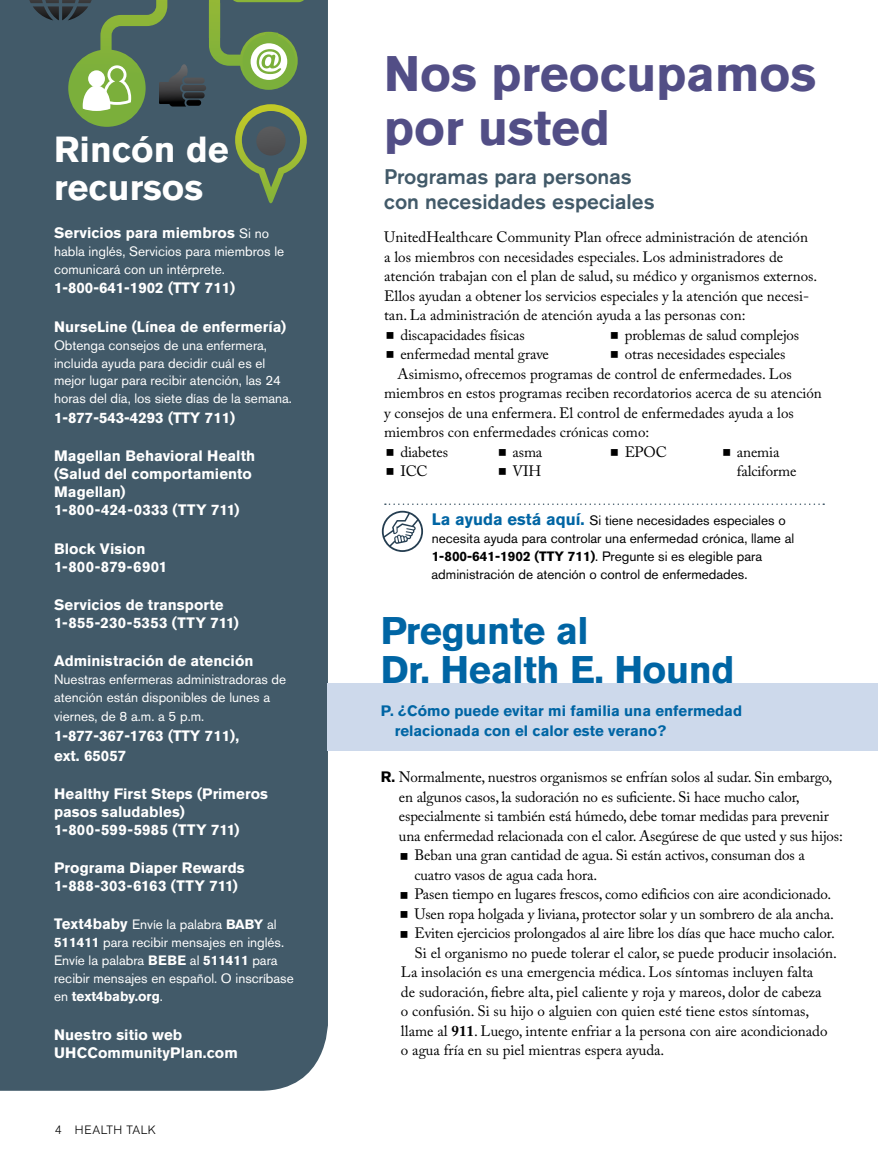
<style>
.page{position:relative;width:878px;height:1161px;background:#fff}
.page>*{position:absolute;margin:0;border:0;box-sizing:border-box;transform-origin:0 0}
.t1{font:700 49.5px/54px "Akzidenz Grotesk BE";color:#524e86}
.t2{font:700 38.25px/39px "Akzidenz Grotesk BE";letter-spacing:-.01em;color:#0065a4}
.t3{font:700 36px/37.5px "Akzidenz Grotesk BE";color:#fff}
.t4{font:500 21px/25.2px "Akzidenz Grotesk BE";color:#425a69}
.t5{font:15px/19.5px "Adobe Caslon Pro";color:#000}
.t6{font:700 15px/18px "Akzidenz Grotesk BE";color:#fff}
.t7{font:700 15px/19.5px "Akzidenz Grotesk BE";color:#0065a4}
.t8{font:13.5px/18px "Akzidenz Grotesk BE";color:#fff}
.t9{font:13.5px/18px "Akzidenz Grotesk BE";color:#000}
.t10{font:300 12px "Akzidenz Grotesk BE";letter-spacing:.05em;color:#000}
.s1{font-weight:400;font-size:13.5px}
.s2{font-weight:700;font-size:15px}
.s3{font-weight:700}
.s4{font-weight:700;font-size:16.5px;color:#0065a4}
.s5{font-family:"Akzidenz Grotesk BE";font-weight:700}
</style>
<div class="page">
<div style="left:0;top:0;width:328px;height:1091px;background:#425a69"></div>
<svg style="left:385px;top:503px;width:439px;height:2px"></svg>
<svg style="left:382px;top:511px;width:41px;height:41px"></svg>
<div style="left:328px;top:683px;width:550px;height:67px;background:#cdd9eb"></div>
<svg style="left:239px;top:32px;width:59px;height:58px"></svg>
<div style="left:184px;top:78px;width:21px;height:6px;background:#4f5052;border-radius:3px"></div>
<div style="left:182px;top:85px;width:24px;height:6px;background:#424244;border-radius:3px"></div>
<div style="left:184px;top:92px;width:21px;height:6px;background:#2a2a2b;border-radius:3px"></div>
<div style="left:186px;top:100px;width:15px;height:6px;background:#010101;border-radius:3px"></div>
<div style="left:68px;top:49px;width:78px;height:78px;background:#7baf3b;border-radius:39px"></div>
<svg style="left:25px;top:0;width:163px;height:111px"></svg>
<svg style="left:232px;top:104px;width:75px;height:107px"></svg>
<div style="left:256px;top:126px;width:29px;height:30px;background:#525456;border-radius:15px"></div>
<div style="left:243px;top:35px;width:52px;height:52px;background:#7baf3b;border-radius:26px"></div>
<svg style="left:209px;top:0;width:95px;height:80px"></svg>
<p class="t3" style="left:54px;top:131px;width:176px">Rincón de recursos</p>
<p class="t6" style="left:54px;top:224px;width:216px">Servicios para miembros <span class="s1">Si no</span></p>
<p class="t8" style="left:54px;top:242px;width:232px">habla inglés, Servicios para miembros le comunicará con un intérprete.</p>
<p class="t6" style="left:54px;top:279px;width:130px">1-800-641-1902 (TTY</p>
<p class="t6" style="left:205px;top:279px;width:32px">711)</p>
<p class="t6" style="left:54px;top:317px;width:234px">NurseLine (Línea de enfermería)</p>
<p class="t8" style="left:54px;top:336px;width:239px">Obtenga consejos de una enfermera, incluida ayuda para decidir cuál es el mejor lugar para recibir atención, las 24 horas del día, los siete días de la semana.</p>
<p class="t6" style="left:54px;top:409px;width:130px">1-877-543-4293 (TTY</p>
<p class="t6" style="left:205px;top:409px;width:32px">711)</p>
<p class="t6" style="left:54px;top:447px;width:203px">Magellan Behavioral Health (Salud del comportamiento<br>Magellan)<br>1-800-424-0333 (TTY</p>
<p class="t6" style="left:211px;top:501px;width:30px">711)</p>
<p class="t6" style="left:54px;top:539px;width:115px">Block Vision<br>1-800-879-6901</p>
<p class="t6" style="left:54px;top:596px;width:171px">Servicios de transporte<br>1-855-230-5353 (TTY</p>
<p class="t6" style="left:210px;top:614px;width:30px">711)</p>
<p class="t6" style="left:54px;top:652px;width:201px">Administración de atención</p>
<p class="t8" style="left:54px;top:670px;width:234px">Nuestras enfermeras administradoras de atención están disponibles de lunes a</p>
<p class="t8" style="left:54px;top:708px;width:152px">viernes, de 8 a.m. a 5 p.m.</p>
<p class="t6" style="left:54px;top:727px;width:130px">1-877-367-1763 (TTY</p>
<p class="t6" style="left:205px;top:727px;width:36px">711),</p>
<p class="t6" style="left:54px;top:746px;width:74px">ext. 65057</p>
<p class="t6" style="left:54px;top:785px;width:215px">Healthy First Steps (Primeros pasos saludables)<br>1-800-599-5985 (TTY</p>
<p class="t6" style="left:211px;top:821px;width:30px">711)</p>
<p class="t6" style="left:54px;top:859px;width:192px">Programa Diaper Rewards<br>1-888-303-6163 (TTY</p>
<p class="t6" style="left:209px;top:877px;width:30px">711)</p>
<p class="t8" style="left:54px;top:915px;width:232px"><span class="s2">Text4baby</span> Envíe la palabra <span class="s3">BABY</span> al<br><span class="s3">511411</span> para recibir mensajes en inglés.<br>Envíe la palabra <span class="s3">BEBE</span></p>
<p class="t8" style="left:54px;top:951px;width:241px;text-indent:136px">al <span class="s3">511411</span> para recibir mensajes en español. O inscríbase en <span class="s3">text4baby.org</span>.</p>
<p class="t6" style="left:54px;top:1025px;width:185px">Nuestro sitio web<br>UHCCommunityPlan.com</p>
<p class="t10" style="left:55px;top:1123px;width:103px">4 HEALTH TALK</p>
<p class="t1" style="left:384px;top:47px;width:433px">Nos preocupamos por usted</p>
<p class="t4" style="left:384px;top:163px;width:272px">Programas para personas con necesidades especiales</p>
<p class="t5" style="left:384px;top:227px;width:425px">UnitedHealthcare Community Plan ofrece administración de atención</p>
<p class="t5" style="left:384px;top:247px;width:400px">a los miembros con necesidades especiales. Los administradores de</p>
<p class="t5" style="left:384px;top:266px;width:434px">atención trabajan con el plan de salud, su médico y organismos externos.</p>
<p class="t5" style="left:384px;top:286px;width:426px">Ellos ayudan a obtener los servicios especiales y la atención que necesi-</p>
<p class="t5" style="left:384px;top:305px;width:363px">tan. La administración de atención ayuda a las personas con:</p>
<p class="t5" style="left:400px;top:325px;width:126px">discapacidades físicas</p>
<p class="t5" style="left:400px;top:344px;width:150px">enfermedad mental grave</p>
<p class="t5" style="left:624px;top:325px;width:176px">problemas de salud complejos</p>
<p class="t5" style="left:624px;top:344px;width:162px">otras necesidades especiales</p>
<p class="t5" style="left:397px;top:364px;width:395px">Asimismo, ofrecemos programas de control de enfermedades. Los</p>
<p class="t5" style="left:384px;top:383px;width:439px">miembros en estos programas reciben recordatorios acerca de su atención</p>
<p class="t5" style="left:384px;top:403px;width:411px">y consejos de una enfermera. El control de enfermedades ayuda a los</p>
<p class="t5" style="left:384px;top:422px;width:267px">miembros con enfermedades crónicas como:</p>
<p class="t5" style="left:400px;top:442px;width:49px">diabetes</p>
<p class="t5" style="left:400px;top:461px;width:29px">ICC</p>
<p class="t5" style="left:512px;top:442px;width:31px">asma<br>VIH</p>
<p class="t5" style="left:624px;top:442px;width:44px">EPOC</p>
<p class="t5" style="left:737px;top:442px;width:61px">anemia falciforme</p>
<p class="t9" style="left:431px;top:511px;width:364px"><span class="s4">La ayuda está aquí.</span> Si tiene necesidades especiales o necesita ayuda para controlar una enfermedad crónica, llame al<br><span class="s3">1-800-641-1902 (TTY</span></p>
<p class="t9" style="left:431px;top:547px;width:332px;text-indent:136px"><span class="s3">711)</span>. Pregunte si es elegible para administración de atención o control de enfermedades.</p>
<p class="t2" style="left:381px;top:611px;width:355px">Pregunte al<br>Dr. Health E. Hound</p>
<p class="t7" style="left:395px;top:702px;width:349px;text-indent:-14px">P. ¿Cómo puede evitar mi familia una enfermedad relacionada con el calor este verano?</p>
<p class="t5" style="left:381px;top:768px;width:453px"><span class="s5">R.</span> Normalmente, nuestros organismos se enfrían solos al sudar. Sin embargo,</p>
<p class="t5" style="left:399px;top:787px;width:402px">en algunos casos, la sudoración no es suficiente. Si hace mucho calor,</p>
<p class="t5" style="left:399px;top:807px;width:431px">especialmente si también está húmedo, debe tomar medidas para prevenir</p>
<p class="t5" style="left:399px;top:826px;width:445px">una enfermedad relacionada con el calor. Asegúrese de que usted y sus hijos:</p>
<p class="t5" style="left:414px;top:846px;width:392px">Beban una gran cantidad de agua. Si están activos, consuman dos a</p>
<p class="t5" style="left:414px;top:865px;width:184px">cuatro vasos de agua cada hora.</p>
<p class="t5" style="left:414px;top:885px;width:418px">Pasen tiempo en lugares frescos, como edificios con aire acondicionado.</p>
<p class="t5" style="left:414px;top:904px;width:421px">Usen ropa holgada y liviana, protector solar y un sombrero de ala ancha.</p>
<p class="t5" style="left:414px;top:924px;width:422px">Eviten ejercicios prolongados al aire libre los días que hace mucho calor.</p>
<p class="t5" style="left:414px;top:943px;width:424px">Si el organismo no puede tolerar el calor, se puede producir insolación.</p>
<p class="t5" style="left:401px;top:963px;width:414px">La insolación es una emergencia médica. Los síntomas incluyen falta</p>
<p class="t5" style="left:401px;top:982px;width:422px">de sudoración, fiebre alta, piel caliente y roja y mareos, dolor de cabeza</p>
<p class="t5" style="left:401px;top:1002px;width:410px">o confusión. Si su hijo o alguien con quien esté tiene estos síntomas,</p>
<p class="t5" style="left:401px;top:1021px;width:428px">llame al <span class="s3">911</span>. Luego, intente enfriar a la persona con aire acondicionado</p>
<p class="t5" style="left:401px;top:1041px;width:265px">o agua fría en su piel mientras espera ayuda.</p>
</div>
